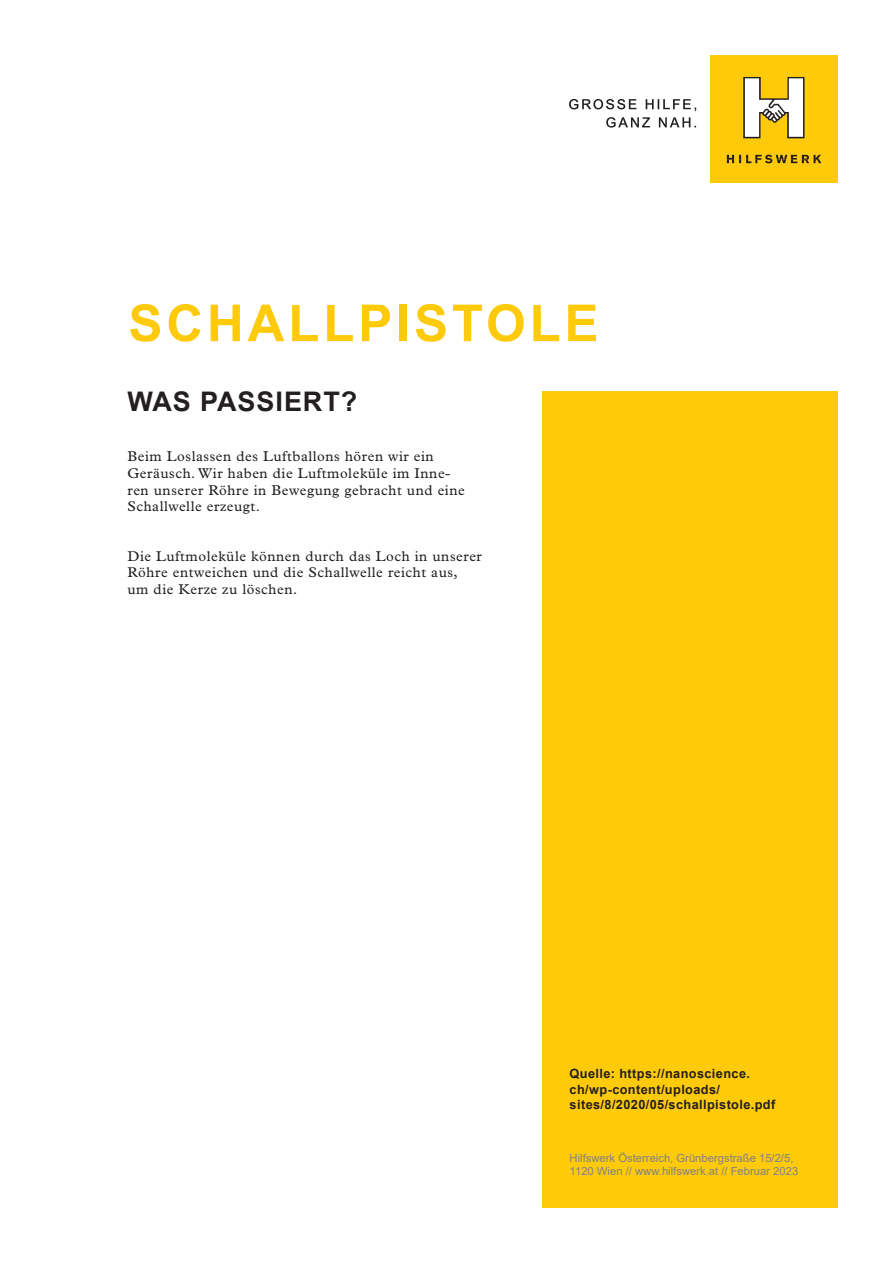
<style>
.page{position:relative;width:893px;height:1263px;background:#fff}
.page>*{position:absolute;margin:0;border:0;box-sizing:border-box;transform-origin:0 0}
.t1{font:700 51px "Arial";letter-spacing:.075em;color:#feca0a}
.t2{font:700 27px "Arial";letter-spacing:.035em;color:#231f20}
.t3{font:14.25px/16.6px "Plantin MT Std";letter-spacing:.04em;color:#231f20}
.t4{font:700 12.75px/15.3px "Arial";letter-spacing:.03em;color:#231f20}
.t5{font:11.25px/13.5px "Arial";color:#808285}
</style>
<div class="page">
<svg style="left:606px;top:117px;width:90px;height:11px"></svg>
<svg style="left:569px;top:99px;width:127px;height:12px"></svg>
<div style="left:710px;top:55px;width:128px;height:128px;background:#feca0a"></div>
<svg style="left:727px;top:155px;width:94px;height:8px"></svg>
<svg style="left:743px;top:77px;width:61px;height:61px"></svg>
<div style="left:542px;top:391px;width:296px;height:817px;background:#feca0a"></div>
<h1 class="t1" style="left:128px;top:287px;width:472px">SCHALLPISTOLE</h1>
<h2 class="t2" style="left:127px;top:383px;width:231px">WAS PASSIERT?</h2>
<p class="t3" style="left:127px;top:448px;width:339px">Beim Loslassen des Luftballons hören wir ein Geräusch. Wir haben die Luftmoleküle im Inne&shy;ren unserer Röhre in Bewegung gebracht und eine Schallwelle erzeugt.</p>
<p class="t3" style="left:127px;top:547px;width:356px">Die Luftmoleküle können durch das Loch in unserer<br>Röhre entweichen und die Schallwelle reicht aus, um die Kerze zu löschen.</p>
<p class="t4" style="left:570px;top:1066px;width:207px">Quelle: https://nanoscience. ch/wp-content/uploads/ sites/8/2020/05/schallpistole.pdf</p>
<p class="t5" style="left:570px;top:1151px;width:230px">Hilfswerk Österreich, Grünbergstraße 15/2/5,<br>1120 Wien // www.hilfswerk.at // Februar 2023</p>
</div>
